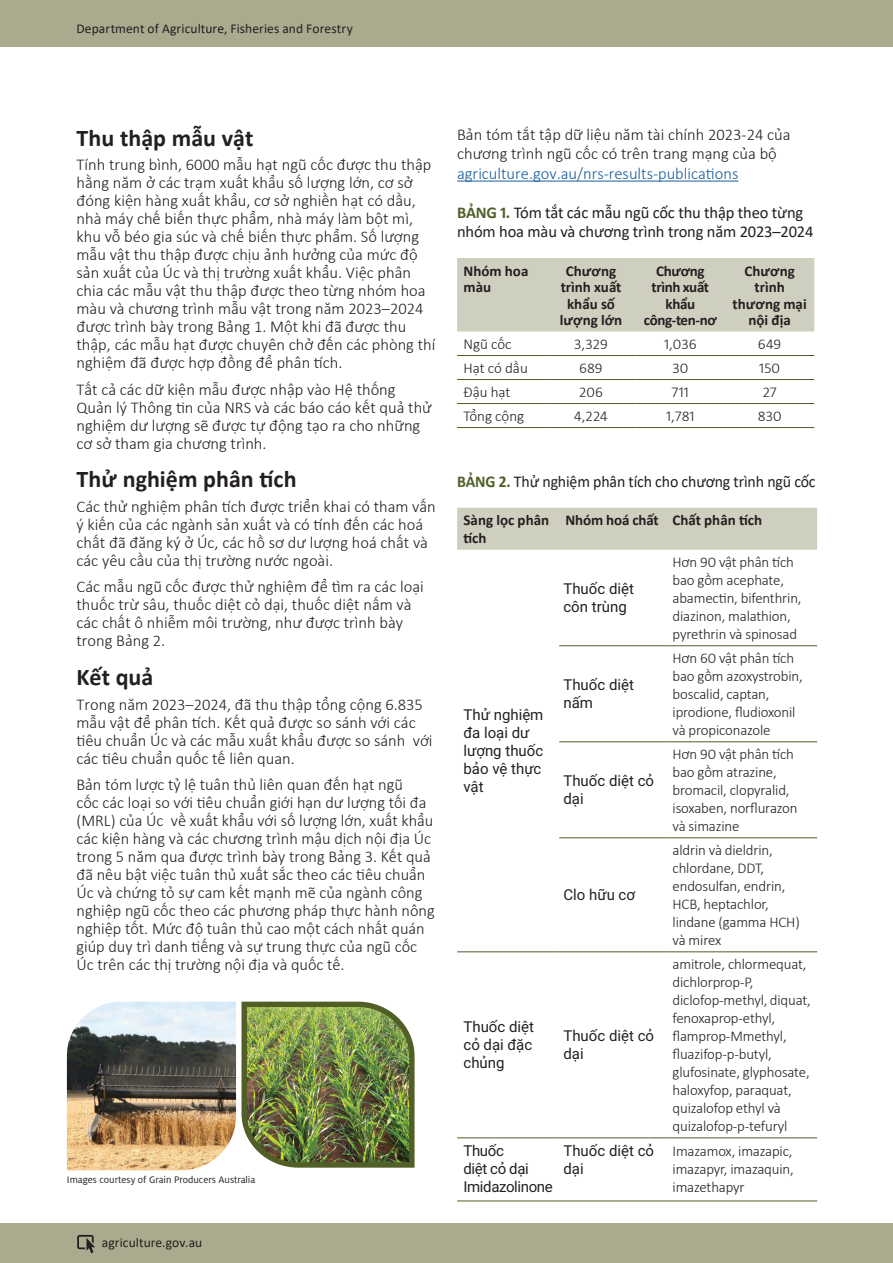
<style>
.page{position:relative;width:893px;height:1263px;background:#fff}
.page>*{position:absolute;margin:0;border:0;box-sizing:border-box;transform-origin:0 0}
.t1{font:700 24px "Calibri";color:#231f20}
.t2{font:300 16.5px/18px "Calibri";color:#231f20}
.t3{font:16.5px/19.5px "Calibri";letter-spacing:-.01em;color:#231f20}
.t4{font:300 16.5px "Calibri";color:#175d9e}
.t5{font:16.5px "Calibri";letter-spacing:-.01em;color:#231f20;scale:.96 1}
.t6{font:300 15px/18px "Calibri";letter-spacing:-.01em;color:#231f20}
.t7{font:15px/18px "Roboto";color:#231f20}
.t8{font:700 15px/16.5px "Calibri";color:#231f20}
.t9{font:700 15px/16.5px "Calibri";letter-spacing:-.025em;color:#231f20;text-align:center}
.t10{font:15px/18px "Roboto";letter-spacing:-.025em;color:#231f20}
.t11{font:13.5px "Calibri";letter-spacing:.005em;color:#231f20}
.t12{font:10.5px "Milo Pro";color:#231f20}
.s1{font-weight:700;color:#515f27}
</style>
<div class="page">
<hr style="left:457px;top:181px;width:281px;height:1px;background:#175d9e">
<div style="left:457px;top:258px;width:357px;height:73px;background:#cfcfbf"></div>
<hr style="left:457px;top:355px;width:89px;height:1px;background:#515f27">
<hr style="left:546px;top:355px;width:90px;height:1px;background:#515f27">
<hr style="left:636px;top:355px;width:89px;height:1px;background:#515f27">
<hr style="left:725px;top:355px;width:89px;height:1px;background:#515f27">
<hr style="left:457px;top:379px;width:89px;height:1px;background:#515f27">
<hr style="left:546px;top:379px;width:90px;height:1px;background:#515f27">
<hr style="left:636px;top:379px;width:89px;height:1px;background:#515f27">
<hr style="left:725px;top:379px;width:89px;height:1px;background:#515f27">
<hr style="left:457px;top:427px;width:89px;height:1px;background:#515f27">
<hr style="left:546px;top:427px;width:90px;height:1px;background:#515f27">
<hr style="left:636px;top:427px;width:89px;height:1px;background:#515f27">
<hr style="left:725px;top:427px;width:89px;height:1px;background:#515f27">
<hr style="left:457px;top:403px;width:89px;height:1px;background:#515f27">
<hr style="left:546px;top:403px;width:90px;height:1px;background:#515f27">
<hr style="left:636px;top:403px;width:89px;height:1px;background:#515f27">
<hr style="left:725px;top:403px;width:89px;height:1px;background:#515f27">
<div style="left:457px;top:508px;width:360px;height:42px;background:#cfcfbf"></div>
<hr style="left:559px;top:645px;width:107px;height:1px;background:#515f27">
<hr style="left:666px;top:645px;width:151px;height:1px;background:#515f27">
<hr style="left:559px;top:741px;width:107px;height:1px;background:#515f27">
<hr style="left:666px;top:741px;width:151px;height:1px;background:#515f27">
<hr style="left:559px;top:837px;width:107px;height:1px;background:#515f27">
<hr style="left:666px;top:837px;width:151px;height:1px;background:#515f27">
<hr style="left:457px;top:951px;width:102px;height:1px;background:#515f27">
<hr style="left:559px;top:951px;width:107px;height:1px;background:#515f27">
<hr style="left:666px;top:951px;width:151px;height:1px;background:#515f27">
<hr style="left:457px;top:1201px;width:102px;height:1px;background:#515f27">
<hr style="left:559px;top:1201px;width:107px;height:1px;background:#515f27">
<hr style="left:666px;top:1201px;width:151px;height:1px;background:#515f27">
<hr style="left:457px;top:1137px;width:102px;height:1px;background:#515f27">
<hr style="left:559px;top:1137px;width:107px;height:1px;background:#515f27">
<hr style="left:666px;top:1137px;width:151px;height:1px;background:#515f27">
<div style="left:0;top:1223px;width:893px;height:40px;background:#aaab8e"></div>
<div style="left:0;top:0;width:893px;height:47px;background:#aaab8e"></div>
<svg style="left:77px;top:1235px;width:18px;height:18px"></svg>
<img style="left:67px;top:1002px;width:169px;height:168px">
<img style="left:241px;top:1001px;width:174px;height:167px">
<p class="t11" style="left:76px;top:19px;width:278px">Department of Agriculture, Fisheries and Forestry</p>
<h1 class="t1" style="left:77px;top:121px;width:178px">Thu thập mẫu vật</h1>
<p class="t2" style="left:77px;top:155px;width:360px">Tính trung bình, 6000 mẫu hạt ngũ cốc được thu thập hằng năm ở các trạm xuất khẩu số lượng lớn, cơ sở đóng kiện hàng xuất khẩu, cơ sở nghiền hạt có dầu, nhà máy chế biến thực phẩm, nhà máy làm bột mì, khu vỗ béo gia súc và chế biến thực phẩm. Số lượng mẫu vật thu thập được chịu ảnh hưởng của mức độ sản xuất của Úc và thị trường xuất khẩu. Việc phân chia các mẫu vật thu thập được theo từng nhóm hoa màu và chương trình mẫu vật trong năm 2023–2024 được trình bày trong Bảng 1. Một khi đã được thu thập, các mẫu hạt được chuyên chở đến các phòng thí nghiệm đã được hợp đồng để phân tích.</p>
<p class="t2" style="left:77px;top:380px;width:357px">Tất cả các dữ kiện mẫu được nhập vào Hệ thống Quản lý Thông tin của NRS và các báo cáo kết quả thử nghiệm dư lượng sẽ được tự động tạo ra cho những cơ sở tham gia chương trình.</p>
<h1 class="t1" style="left:77px;top:462px;width:222px">Thử nghiệm phân tích</h1>
<p class="t2" style="left:77px;top:497px;width:361px">Các thử nghiệm phân tích được triển khai có tham vấn ý kiến của các ngành sản xuất và có tính đến các hoá chất đã đăng ký ở Úc, các hồ sơ dư lượng hoá chất và các yêu cầu của thị trường nước ngoài.</p>
<p class="t2" style="left:77px;top:578px;width:349px">Các mẫu ngũ cốc được thử nghiệm để tìm ra các loại thuốc trừ sâu, thuốc diệt cỏ dại, thuốc diệt nấm và các chất ô nhiễm môi trường, như được trình bày trong Bảng 2.</p>
<h1 class="t1" style="left:77px;top:660px;width:78px">Kết quả</h1>
<p class="t2" style="left:77px;top:695px;width:358px">Trong năm 2023–2024, đã thu thập tổng cộng 6.835 mẫu vật để phân tích. Kết quả được so sánh với các tiêu chuẩn Úc và các mẫu xuất khẩu được so sánh với các tiêu chuẩn quốc tế liên quan.</p>
<p class="t2" style="left:77px;top:775px;width:360px">Bản tóm lược tỷ lệ tuân thủ liên quan đến hạt ngũ<br>cốc các loại so với tiêu chuẩn giới hạn dư lượng tối đa (MRL) của Úc về xuất khẩu với số lượng lớn, xuất khẩu các kiện hàng và các chương trình mậu dịch nội địa Úc trong 5 năm qua được trình bày trong Bảng 3. Kết quả đã nêu bật việc tuân thủ xuất sắc theo các tiêu chuẩn Úc và chứng tỏ sự cam kết mạnh mẽ của ngành công nghiệp ngũ cốc theo các phương pháp thực hành nông nghiệp tốt. Mức độ tuân thủ cao một cách nhất quán giúp duy trì danh tiếng và sự trung thực của ngũ cốc Úc trên các thị trường nội địa và quốc tế.</p>
<p class="t12" style="left:67px;top:1174px;width:190px">Images courtesy of Grain Producers Australia</p>
<p class="t11" style="left:102px;top:1233px;width:102px">agriculture.gov.au</p>
<p class="t2" style="left:457px;top:125px;width:335px;line-height:19.5px">Bản tóm tắt tập dữ liệu năm tài chính 2023-24 của chương trình ngũ cốc có trên trang mạng của bộ</p>
<p class="t4" style="left:457px;top:163px;width:283px">agriculture.gov.au/nrs-results-publications</p>
<p class="t3" style="left:457px;top:202px;width:358px"><span class="s1">BẢNG 1.</span> Tóm tắt các mẫu ngũ cốc thu thập theo từng nhóm hoa màu và chương trình trong năm 2023–2024</p>
<p class="t8" style="left:463px;top:262px;width:66px">Nhóm hoa màu</p>
<p class="t8" style="left:560px;top:262px;width:64px;text-align:center">Chương trình xuất khẩu số lượng lớn</p>
<p class="t9" style="left:644px;top:262px;width:75px">Chương trình xuất khẩu công-ten-nơ</p>
<p class="t8" style="left:733px;top:262px;width:76px;text-align:center">Chương trình thương mại nội địa</p>
<p class="t6" style="left:463px;top:335px;width:50px">Ngũ cốc</p>
<p class="t6" style="left:574px;top:335px;width:35px">3,329</p>
<p class="t6" style="left:664px;top:335px;width:34px">1,036</p>
<p class="t6" style="left:758px;top:335px;width:25px">649</p>
<p class="t6" style="left:463px;top:359px;width:66px">Hạt có dầu</p>
<p class="t6" style="left:579px;top:359px;width:25px">689</p>
<p class="t6" style="left:672px;top:359px;width:17px">30</p>
<p class="t6" style="left:759px;top:359px;width:22px">150</p>
<p class="t6" style="left:463px;top:383px;width:48px">Đậu hạt</p>
<p class="t6" style="left:579px;top:383px;width:25px">206</p>
<p class="t6" style="left:672px;top:383px;width:19px">711</p>
<p class="t6" style="left:763px;top:383px;width:16px">27</p>
<p class="t6" style="left:463px;top:407px;width:62px">Tổng cộng</p>
<p class="t6" style="left:574px;top:407px;width:35px">4,224</p>
<p class="t6" style="left:666px;top:407px;width:30px">1,781</p>
<p class="t6" style="left:758px;top:407px;width:25px">830</p>
<p class="t5" style="left:457px;top:470px;width:375px"><span class="s1">BẢNG 2.</span> Thử nghiệm phân tích cho chương trình ngũ cốc</p>
<p class="t8" style="left:463px;top:511px;width:87px;line-height:18px">Sàng lọc phân tích</p>
<p class="t8" style="left:566px;top:512px;width:198px">Nhóm hoá chất Chất phân tích</p>
<p class="t7" style="left:563px;top:579px;width:72px">Thuốc diệt côn trùng</p>
<p class="t7" style="left:463px;top:705px;width:81px">Thử nghiệm đa loại dư lượng thuốc bảo vệ thực vật</p>
<p class="t7" style="left:563px;top:675px;width:72px">Thuốc diệt nấm</p>
<p class="t7" style="left:563px;top:771px;width:92px">Thuốc diệt cỏ dại</p>
<p class="t7" style="left:563px;top:885px;width:73px">Clo hữu cơ</p>
<p class="t7" style="left:463px;top:1017px;width:72px;text-align:justify">Thuốc diệt cỏ dại đặc chủng</p>
<p class="t7" style="left:563px;top:1026px;width:92px">Thuốc diệt cỏ dại</p>
<p class="t6" style="left:673px;top:553px;width:130px">Hơn 90 vật phân tích bao gồm acephate, abamectin, bifenthrin, diazinon, malathion, pyrethrin và spinosad</p>
<p class="t6" style="left:673px;top:649px;width:132px">Hơn 60 vật phân tích bao gồm azoxystrobin, boscalid, captan, iprodione, fludioxonil và propiconazole</p>
<p class="t6" style="left:673px;top:745px;width:126px">Hơn 90 vật phân tích bao gồm atrazine, bromacil, clopyralid, isoxaben, norflurazon và simazine</p>
<p class="t6" style="left:673px;top:841px;width:129px">aldrin và dieldrin, chlordane, DDT, endosulfan, endrin,<br>HCB, heptachlor, lindane (gamma HCH) và mirex</p>
<p class="t6" style="left:673px;top:955px;width:140px">amitrole, chlormequat, dichlorprop-P, diclofop-methyl, diquat, fenoxaprop-ethyl, flamprop-Mmethyl, fluazifop-p-butyl, glufosinate, glyphosate, haloxyfop, paraquat, quizalofop ethyl và quizalofop-p-tefuryl</p>
<p class="t10" style="left:463px;top:1140px;width:91px">Thuốc<br>diệt cỏ dại<br>Imidazolinone</p>
<p class="t7" style="left:563px;top:1140px;width:92px">Thuốc diệt cỏ dại</p>
<p class="t6" style="left:673px;top:1141px;width:123px;text-align:justify">Imazamox, imazapic, imazapyr, imazaquin, imazethapyr</p>
</div>
